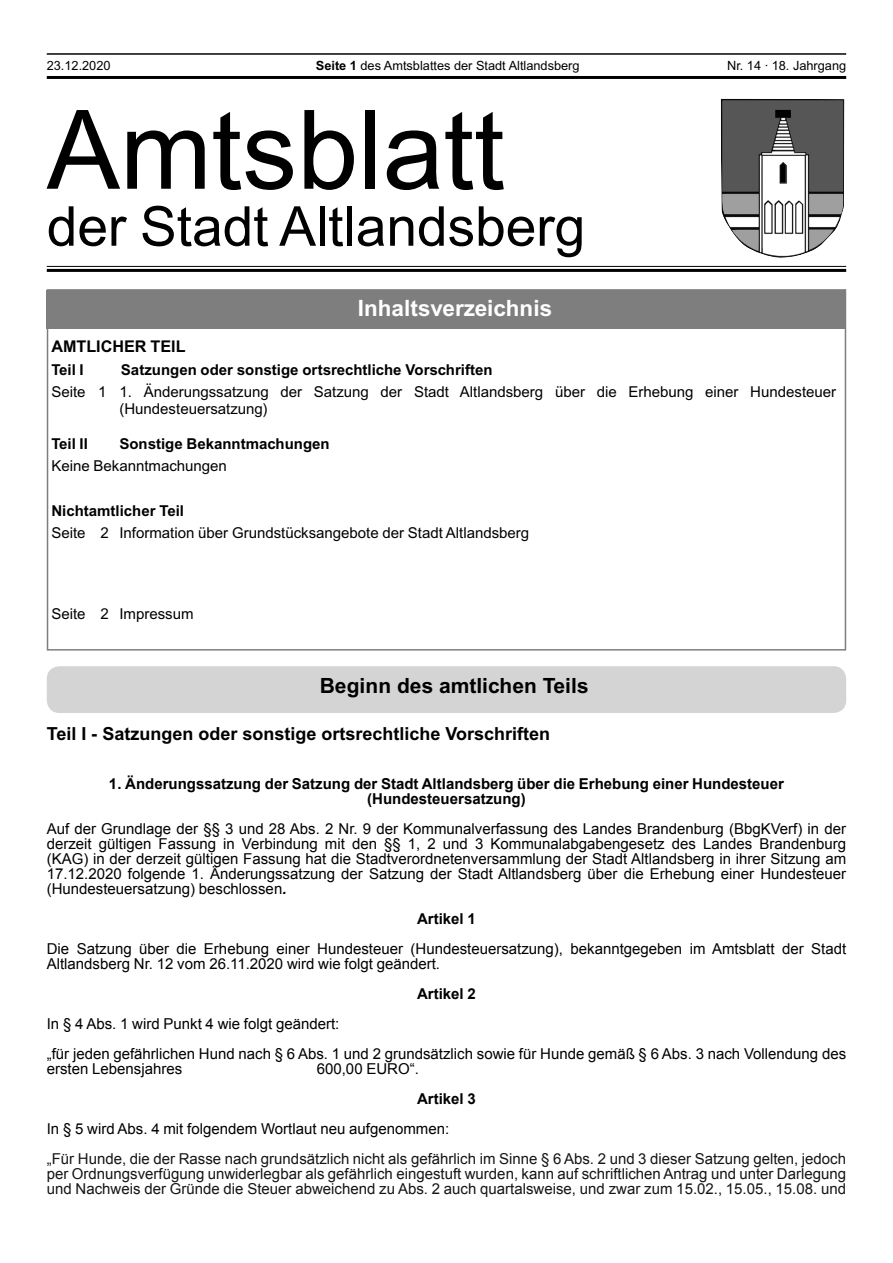
<style>
.page{position:relative;width:893px;height:1263px;background:#fff}
.page>*{position:absolute;margin:0;border:0;box-sizing:border-box;transform-origin:0 0}
.t1{font:109.8px "Arial";color:#000}
.t2{font:55.05px "Arial";color:#000}
.t3{font:700 22.5px "Arial";color:#fff}
.t4{font:700 21px "Arial";color:#000}
.t5{font:700 18px "Arial";color:#000}
.t6{font:700 16.2px "Arial";color:#000}
.t7{font:15px/15px "Arial";color:#000}
.t8{font:15px/15px "Arial";color:#151515;text-align:justify}
.t9{font:15px/17.2px "Arial";color:#000}
.t10{font:700 15px/15px "Arial";color:#000;text-align:center}
.t11{font:700 15px "Arial";color:#000}
.t12{font:700 15px "Arial";color:#000}
.t13{font:12.75px "Arial";color:#000}
.s1{font-weight:700}
.s2{font-weight:700;font-style:italic}
</style>
<div class="page">
<div style="left:47px;top:290px;width:799px;height:38px;background:#7e7e7e"></div>
<img style="left:721px;top:99px;width:123px;height:159px">
<div style="left:47px;top:266px;width:799px;height:6px;background:#f4f4f4"></div>
<hr style="left:47px;top:266px;width:799px;height:1px;background:#000">
<hr style="left:47px;top:269px;width:799px;height:3px;background:#000">
<hr style="left:47px;top:53px;width:799px;height:2px;background:#000">
<hr style="left:47px;top:76px;width:799px;height:3px;background:#000">
<div style="left:47px;top:666px;width:799px;height:47px;background:#d4d4d4;border-radius:13px"></div>
<p class="t13" style="left:47px;top:58px;width:65px">23.12.2020</p>
<p class="t13" style="left:316px;top:58px;width:265px"><span class="s1">Seite</span> des Amtsblattes der Stadt Altlandsberg</p>
<p class="t13" style="left:727px;top:58px;width:121px">Nr. 14 · 18. Jahrgang</p>
<h1 class="t1" style="left:47px;top:87px;width:459px">Amtsblatt</h1>
<h2 class="t2" style="left:47px;top:195px;width:540px">der Stadt Altlandsberg</h2>
<h3 class="t3" style="left:364px;top:294px;width:189px">nhaltsverzeichnis</h3>
<p class="t6" style="left:51px;top:336px;width:136px">Amtlicher eil</p>
<p class="t11" style="left:59px;top:361px;width:18px">eil</p>
<p class="t11" style="left:121px;top:361px;width:373px">Satzungen oder sonstige ortsrechtliche Vorschriften</p>
<p class="t9" style="left:119px;top:383px;width:718px;text-indent:-68px">Seite 1 1. Änderungssatzung der Satzung der Stadt Altlandsberg über die Erhebung einer Hundesteuer (Hundesteuersatzung)</p>
<p class="t11" style="left:59px;top:435px;width:18px">eil</p>
<p class="t11" style="left:119px;top:435px;width:212px">Sonstige Bekanntmachungen</p>
<p class="t9" style="left:51px;top:457px;width:177px">Keine Bekanntmachungen</p>
<p class="t12" style="left:51px;top:502px;width:134px">Nichtamtlicher Teil</p>
<p class="t9" style="left:51px;top:524px;width:479px">Seite 2 Information über Grundstücksangebote der Stadt Altlandsberg</p>
<p class="t9" style="left:51px;top:605px;width:144px">Seite 2 Impressum</p>
<h3 class="t4" style="left:320px;top:673px;width:270px">Beginn des amtlichen eils</h3>
<p class="t5" style="left:47px;top:723px;width:505px">Teil I - Satzungen oder sonstige ortsrechtliche Vorschriften</p>
<p class="t10" style="left:109px;top:777px;width:676px">1. Änderungssatzung der Satzung der Stadt Altlandsberg über die Erhebung einer Hundesteuer (Hundesteuersatzung)</p>
<p class="t7" style="left:47px;top:822px;width:801px;text-align:justify">Auf der Grundlage der §§ 3 und 28 Abs. 2 Nr. 9 der Kommunalverfassung des Landes Brandenburg (BbgKVerf) in der derzeit gültigen Fassung in Verbindung mit den §§ 1, 2 und 3 Kommunalabgabengesetz des Landes Brandenburg (KAG) in der derzeit gültigen Fassung hat die Stadtverordnetenversammlung der Stadt Altlandsberg in ihrer Sitzung am 17.12.2020 folgende 1. Änderungssatzung der Satzung der Stadt Altlandsberg über die Erhebung einer Hundesteuer (Hundesteuersatzung) beschlossen<span class="s2">.</span></p>
<p class="t10" style="left:417px;top:912px;width:60px">Artikel 1</p>
<p class="t7" style="left:47px;top:942px;width:801px">Die Satzung über die Erhebung einer Hundesteuer (Hundesteuersatzung), bekanntgegeben im Amtsblatt der Stadt<br>Altlandsberg Nr. 12 vom 26.11.2020 wird wie folgt geändert.</p>
<p class="t10" style="left:417px;top:987px;width:60px">Artikel 2</p>
<p class="t7" style="left:47px;top:1009px;width:801px;line-height:30px">In § 4 Abs. 1 wird Punkt 4 wie folgt geändert:<br>„für jeden gefährlichen Hund nach § 6 Abs. 1 und 2 grundsätzlich sowie für Hunde gemäß § 6 Abs. 3 nach Vollendung des</p>
<p class="t7" style="left:47px;top:1062px;width:137px">ersten Lebensjahres</p>
<p class="t7" style="left:317px;top:1062px;width:104px">600,00 EURO“.</p>
<p class="t10" style="left:417px;top:1092px;width:60px">Artikel 3</p>
<p class="t7" style="left:47px;top:1122px;width:404px">In § 5 wird Abs. 4 mit folgendem Wortlaut neu aufgenommen:</p>
<p class="t8" style="left:47px;top:1152px;width:801px">„Für Hunde, die der Rasse nach grundsätzlich nicht als gefährlich im Sinne § 6 Abs. 2 und 3 dieser Satzung gelten, jedoch per Ordnungsverfügung unwiderlegbar als gefährlich eingestuft wurden, kann auf schriftlichen Antrag und unter Darlegung und Nachweis der Gründe die Steuer abweichend zu Abs. 2 auch quartalsweise, und zwar zum 15.02., 15.05., 15.08. und</p>
</div>
